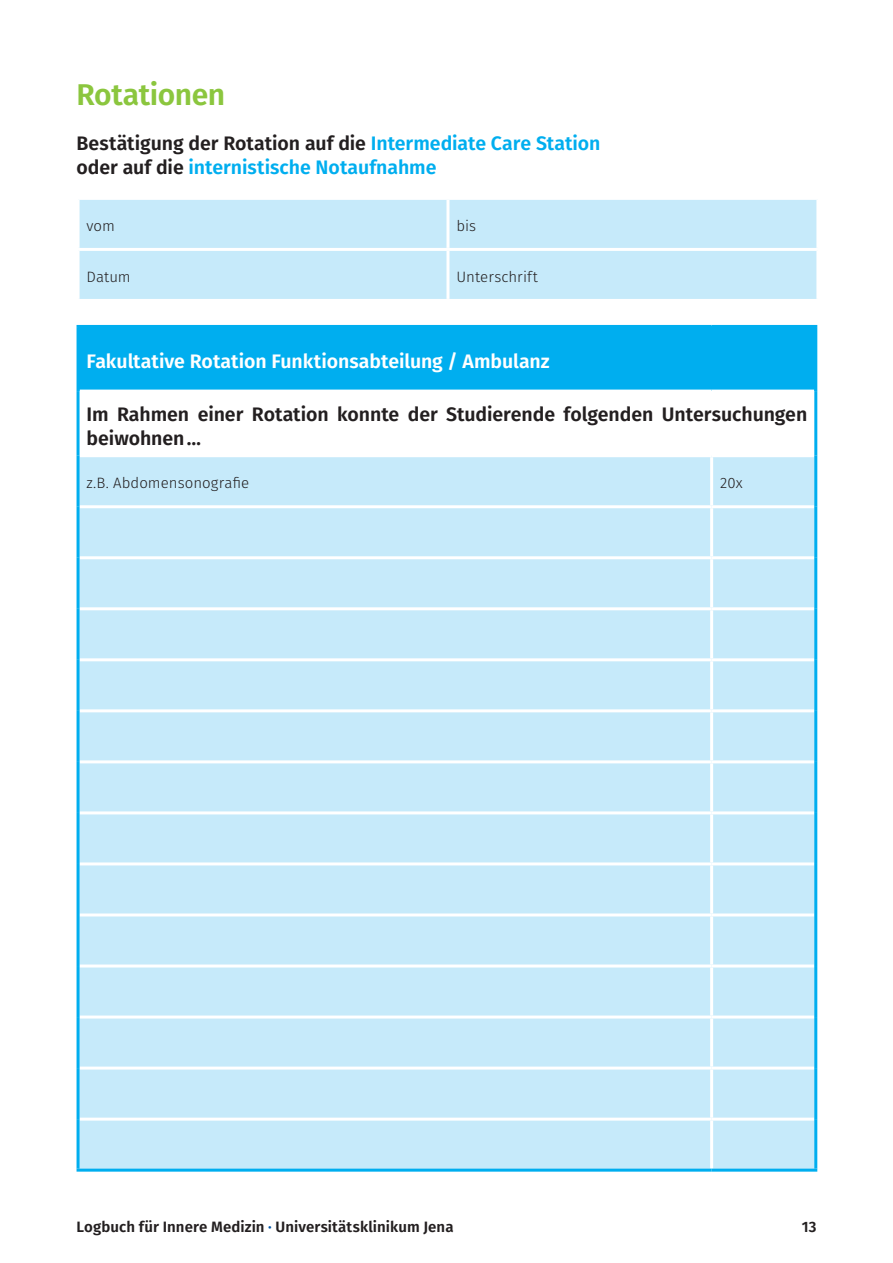
<style>
.page{position:relative;width:893px;height:1263px;background:#fff}
.page>*{position:absolute;margin:0;border:0;box-sizing:border-box;transform-origin:0 0}
.t1{font:600 30px "Fira Sans";letter-spacing:-.015em;color:#8bc63e}
.t2{font:600 19.5px/24px "Fira Sans";letter-spacing:-.005em;color:#00aeef}
.t3{font:600 19.5px/24px "Fira Sans";letter-spacing:-.005em;color:#231f20}
.t4{font:600 19.5px "Fira Sans";letter-spacing:-.005em;color:#fff}
.t5{font:600 15px "Fira Sans";letter-spacing:.005em;color:#231f20}
.t6{font:300 15px "Fira Sans";letter-spacing:.005em;color:#231f20}
.s1{color:#231f20}
.s2{color:#0154a6}
</style>
<div class="page">
<div style="left:80px;top:200px;width:736px;height:99px;background:#c6eafa"></div>
<hr style="left:446px;top:200px;width:3px;height:48px;background:#fff">
<hr style="left:77px;top:248px;width:371px;height:3px;background:#fff">
<hr style="left:448px;top:248px;width:371px;height:3px;background:#fff">
<hr style="left:446px;top:251px;width:3px;height:48px;background:#fff">
<div style="left:78px;top:326px;width:738px;height:65px;background:#00aeef"></div>
<div style="left:80px;top:457px;width:630px;height:711px;background:#c6eafa"></div>
<div style="left:713px;top:457px;width:101px;height:711px;background:#c6eafa"></div>
<hr style="left:80px;top:390px;width:632px;height:3px;background:#fff">
<hr style="left:712px;top:390px;width:102px;height:3px;background:#fff">
<hr style="left:80px;top:505px;width:632px;height:3px;background:#fff">
<hr style="left:712px;top:505px;width:102px;height:3px;background:#fff">
<hr style="left:80px;top:556px;width:632px;height:3px;background:#fff">
<hr style="left:712px;top:556px;width:102px;height:3px;background:#fff">
<hr style="left:80px;top:607px;width:632px;height:3px;background:#fff">
<hr style="left:712px;top:607px;width:102px;height:3px;background:#fff">
<hr style="left:80px;top:658px;width:632px;height:3px;background:#fff">
<hr style="left:712px;top:658px;width:102px;height:3px;background:#fff">
<hr style="left:80px;top:709px;width:632px;height:3px;background:#fff">
<hr style="left:712px;top:709px;width:102px;height:3px;background:#fff">
<hr style="left:80px;top:760px;width:632px;height:3px;background:#fff">
<hr style="left:712px;top:760px;width:102px;height:3px;background:#fff">
<hr style="left:80px;top:811px;width:632px;height:3px;background:#fff">
<hr style="left:712px;top:811px;width:102px;height:3px;background:#fff">
<hr style="left:80px;top:862px;width:632px;height:3px;background:#fff">
<hr style="left:712px;top:862px;width:102px;height:3px;background:#fff">
<hr style="left:80px;top:913px;width:632px;height:3px;background:#fff">
<hr style="left:712px;top:913px;width:102px;height:3px;background:#fff">
<hr style="left:80px;top:964px;width:632px;height:3px;background:#fff">
<hr style="left:712px;top:964px;width:102px;height:3px;background:#fff">
<hr style="left:80px;top:1015px;width:632px;height:3px;background:#fff">
<hr style="left:712px;top:1015px;width:102px;height:3px;background:#fff">
<hr style="left:80px;top:1066px;width:632px;height:3px;background:#fff">
<hr style="left:712px;top:1066px;width:102px;height:3px;background:#fff">
<hr style="left:80px;top:1117px;width:632px;height:3px;background:#fff">
<hr style="left:712px;top:1117px;width:102px;height:3px;background:#fff">
<hr style="left:77px;top:328px;width:3px;height:63px;background:#00aeef">
<hr style="left:77px;top:325px;width:635px;height:3px;background:#00aeef">
<hr style="left:712px;top:325px;width:105px;height:3px;background:#00aeef">
<hr style="left:814px;top:328px;width:3px;height:63px;background:#00aeef">
<hr style="left:77px;top:391px;width:3px;height:65px;background:#00aeef">
<hr style="left:814px;top:391px;width:3px;height:65px;background:#00aeef">
<hr style="left:77px;top:456px;width:3px;height:51px;background:#00aeef">
<hr style="left:77px;top:507px;width:3px;height:51px;background:#00aeef">
<hr style="left:77px;top:558px;width:3px;height:51px;background:#00aeef">
<hr style="left:77px;top:609px;width:3px;height:51px;background:#00aeef">
<hr style="left:77px;top:660px;width:3px;height:51px;background:#00aeef">
<hr style="left:77px;top:711px;width:3px;height:51px;background:#00aeef">
<hr style="left:77px;top:762px;width:3px;height:51px;background:#00aeef">
<hr style="left:77px;top:813px;width:3px;height:51px;background:#00aeef">
<hr style="left:77px;top:864px;width:3px;height:51px;background:#00aeef">
<hr style="left:77px;top:915px;width:3px;height:51px;background:#00aeef">
<hr style="left:77px;top:966px;width:3px;height:51px;background:#00aeef">
<hr style="left:77px;top:1017px;width:3px;height:51px;background:#00aeef">
<hr style="left:77px;top:1068px;width:3px;height:51px;background:#00aeef">
<hr style="left:814px;top:456px;width:3px;height:51px;background:#00aeef">
<hr style="left:814px;top:507px;width:3px;height:51px;background:#00aeef">
<hr style="left:814px;top:558px;width:3px;height:51px;background:#00aeef">
<hr style="left:814px;top:609px;width:3px;height:51px;background:#00aeef">
<hr style="left:814px;top:660px;width:3px;height:51px;background:#00aeef">
<hr style="left:814px;top:711px;width:3px;height:51px;background:#00aeef">
<hr style="left:814px;top:762px;width:3px;height:51px;background:#00aeef">
<hr style="left:814px;top:813px;width:3px;height:51px;background:#00aeef">
<hr style="left:814px;top:864px;width:3px;height:51px;background:#00aeef">
<hr style="left:814px;top:915px;width:3px;height:51px;background:#00aeef">
<hr style="left:814px;top:966px;width:3px;height:51px;background:#00aeef">
<hr style="left:814px;top:1017px;width:3px;height:51px;background:#00aeef">
<hr style="left:814px;top:1068px;width:3px;height:51px;background:#00aeef">
<hr style="left:77px;top:1119px;width:3px;height:49px;background:#00aeef">
<hr style="left:77px;top:1168px;width:635px;height:3px;background:#00aeef">
<hr style="left:814px;top:1119px;width:3px;height:49px;background:#00aeef">
<hr style="left:712px;top:1168px;width:105px;height:3px;background:#00aeef">
<h1 class="t1" style="left:77px;top:69px;width:150px">Rotationen</h1>
<p class="t2" style="left:77px;top:130px;width:525px"><span class="s1">Bestätigung der Rotation auf die</span> Intermediate Care Station <span class="s1">oder auf die</span> internistische Notaufnahme</p>
<p class="t6" style="left:87px;top:215px;width:30px">vom</p>
<p class="t6" style="left:456px;top:215px;width:21px">bis</p>
<p class="t6" style="left:87px;top:266px;width:46px">Datum</p>
<p class="t6" style="left:456px;top:266px;width:83px">Unterschrift</p>
<p class="t4" style="left:87px;top:345px;width:465px">Fakultative Rotation Funktionsabteilung / Ambulanz</p>
<p class="t3" style="left:87px;top:401px;width:722px">Im Rahmen einer Rotation konnte der Studierende folgenden Untersuchungen beiwohnen…</p>
<p class="t6" style="left:87px;top:472px;width:164px">z.B. Abdomensonografie</p>
<p class="t6" style="left:720px;top:472px;width:24px">20x</p>
<p class="t5" style="left:77px;top:1214px;width:378px">Logbuch für Innere Medizin <span class="s2">·</span> Universitätsklinikum Jena</p>
<p class="t5" style="left:802px;top:1214px;width:16px">13</p>
</div>
